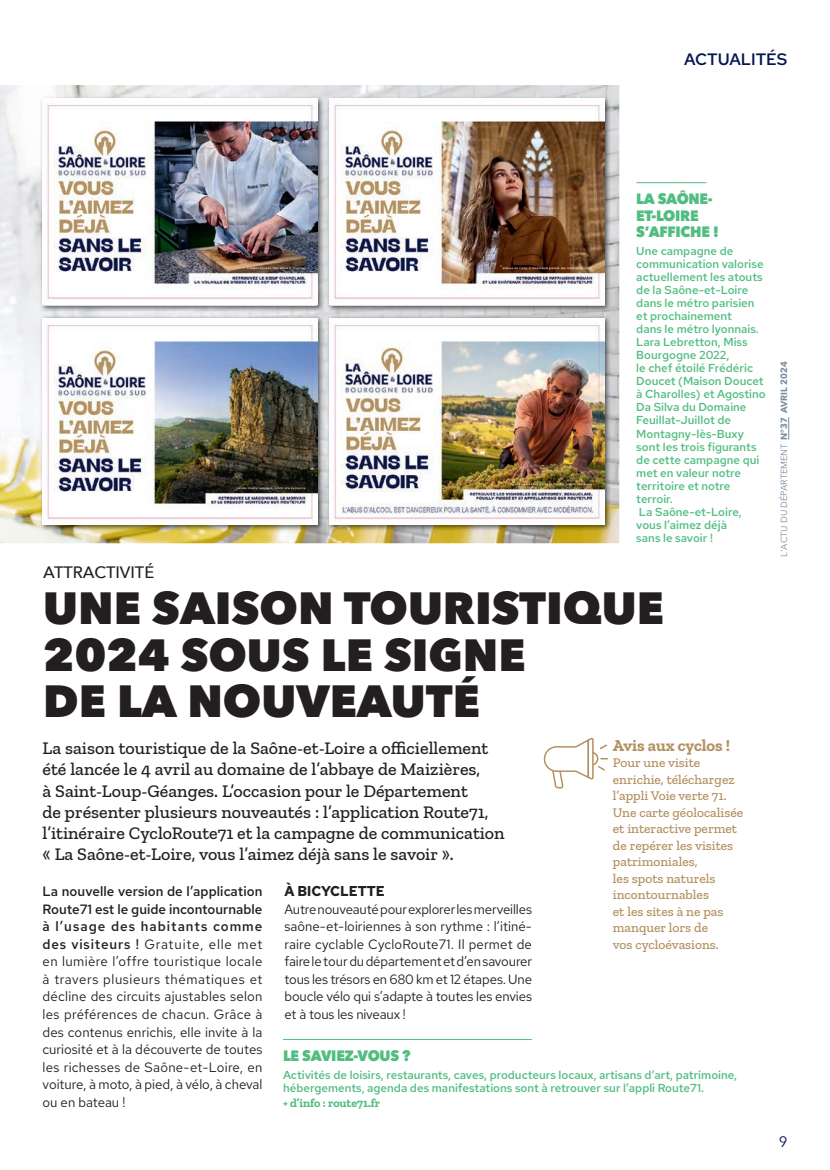
<style>
.page{position:relative;width:830px;height:1170px;background:#fff}
.page>*{position:absolute;margin:0;border:0;box-sizing:border-box;transform-origin:0 0}
.t1{font:800 45px/46.5px "Avenir Next";color:#231f20}
.t2{font:500 18px/21px "Zilla Slab";color:#231f20}
.t3{font:700 16.5px "Zilla Slab";color:#b3905f}
.t4{font:500 16.5px "Avenir Next";color:#231f20}
.t5{font:500 16.5px "Red Hat Text";color:#031650}
.t6{font:800 15px/16.5px "Avenir Next";letter-spacing:-.02em;color:#52bd81;scale:.95 1}
.t7{font:15px "Avenir Next";color:#031650}
.t8{font:700 14.25px "Red Hat Text";color:#231f20;scale:.95 1}
.t9{font:13.5px/17.5px "Red Hat Text";letter-spacing:-.01em;color:#231f20;text-align:justify}
.t10{font:500 13.5px/16.5px "Zilla Slab";color:#b3905f}
.t11{font:700 12px "Zilla Slab";color:#52bd81}
.t12{font:500 11.55px/13px "Red Hat Text";color:#52bd81}
.t13{font:9px "Avenir Next";color:#7c8da0}
.s1{font-weight:500}
.s2{font-weight:700}
</style>
<div class="page">
<svg style="left:788px;top:417px;width:1px;height:22px"></svg>
<img style="left:0;top:85px;width:619px;height:458px">
<img style="left:40px;top:96px;width:283px;height:216px">
<img style="left:43px;top:99px;width:274px;height:206px">
<img style="left:40px;top:315px;width:283px;height:216px">
<img style="left:43px;top:318px;width:274px;height:206px">
<img style="left:326px;top:96px;width:284px;height:216px">
<img style="left:329px;top:99px;width:275px;height:206px">
<img style="left:326px;top:315px;width:284px;height:216px">
<img style="left:329px;top:318px;width:275px;height:206px">
<hr style="left:283px;top:1039px;width:248px;height:1px;background:#52bd81">
<svg style="left:543px;top:737px;width:65px;height:52px"></svg>
<hr style="left:636px;top:182px;width:70px;height:1px;background:#52bd81">
<p class="t5" style="left:683px;top:48px;width:105px">ACTUALITÉS</p>
<p class="t6" style="left:636px;top:191px;width:89px">LA SAÔNE-<br>ET-LOIRE<br>S’AFFICHE !</p>
<p class="t12" style="left:636px;top:244px;width:131px">Une campagne de communication valorise actuellement les atouts de la Saône-et-Loire dans le métro parisien et prochainement<br>dans le métro lyonnais.<br>Lara Lebretton, Miss<br>Bourgogne 2022,<br>le chef étoilé Frédéric<br>Doucet (Maison Doucet à Charolles) et Agostino<br>Da Silva du Domaine<br>Feuillat-Juillot de<br>Montagny-lès-Buxy sont les trois figurants de cette campagne qui met en valeur notre territoire et notre terroir.<br>La Saône-et-Loire, vous l’aimez déjà<br>sans le savoir !</p>
<p class="t4" style="left:43px;top:558px;width:112px">ATTRACTIVITÉ</p>
<h1 class="t1" style="left:43px;top:584px;width:622px">UNE SAISON TOURISTIQUE<br>2024 SOUS LE SIGNE<br>DE LA NOUVEAUTÉ</h1>
<p class="t2" style="left:43px;top:738px;width:463px">La saison touristique de la Saône-et-Loire a officiellement été lancée le 4 avril au domaine de l’abbaye de Maizières,<br>à Saint-Loup-Géanges. L’occasion pour le Département<br>de présenter plusieurs nouveautés : l’application Route71, l’itinéraire CycloRoute71 et la campagne de communication « La Saône-et-Loire, vous l’aimez déjà sans le savoir ».</p>
<p class="t9" style="left:43px;top:882px;width:221px"><span class="s1">La nouvelle version de l’application Route71 est le guide incontournable à l’usage des habitants comme des visiteurs !</span> Gratuite, elle met en lumière l’offre touristique locale à travers plusieurs thématiques et décline des circuits ajustables selon les préférences de chacun. Grâce à des contenus enrichis, elle invite à la curiosité et à la découverte de toutes les richesses de Saône-et-Loire, en voiture, à moto, à pied, à vélo, à cheval ou en bateau !</p>
<p class="t8" style="left:284px;top:881px;width:107px">À BICYCLETTE</p>
<p class="t3" style="left:612px;top:735px;width:119px">Avis aux cyclos !</p>
<p class="t10" style="left:612px;top:754px;width:132px">Pour une visite enrichie, téléchargez l’appli Voie verte 71.<br>Une carte géolocalisée et interactive permet de repérer les visites patrimoniales,<br>les spots naturels incontournables<br>et les sites à ne pas manquer lors de<br>vos cycloévasions.</p>
<p class="t9" style="left:284px;top:899px;width:249px">Autre nouveauté pour explorer les merveilles saône-et-loiriennes à son rythme : l’itiné&shy;raire cyclable CycloRoute71. Il permet de faire le tour du département et d’en savourer tous les trésors en 680 km et 12 étapes. Une boucle vélo qui s’adapte à toutes les envies et à tous les niveaux !</p>
<p class="t6" style="left:283px;top:1047px;width:136px">LE SAVIEZ-VOUS ?</p>
<p class="t12" style="left:283px;top:1067px;width:455px">Activités de loisirs, restaurants, caves, producteurs locaux, artisans d’art, patrimoine, hébergements, agenda des manifestations sont à retrouver sur l’appli Route71.</p>
<p class="t11" style="left:283px;top:1096px;width:99px">+ d’info : route71.fr</p>
<p class="t13" style="left:776px;top:556px;width:196px;rotate:-90deg">L'ACTU DU DÉPARTEMENT <span class="s2">N°37 AVRIL 2024</span></p>
<p class="t7" style="left:778px;top:1128px;width:10px">9</p>
</div>
